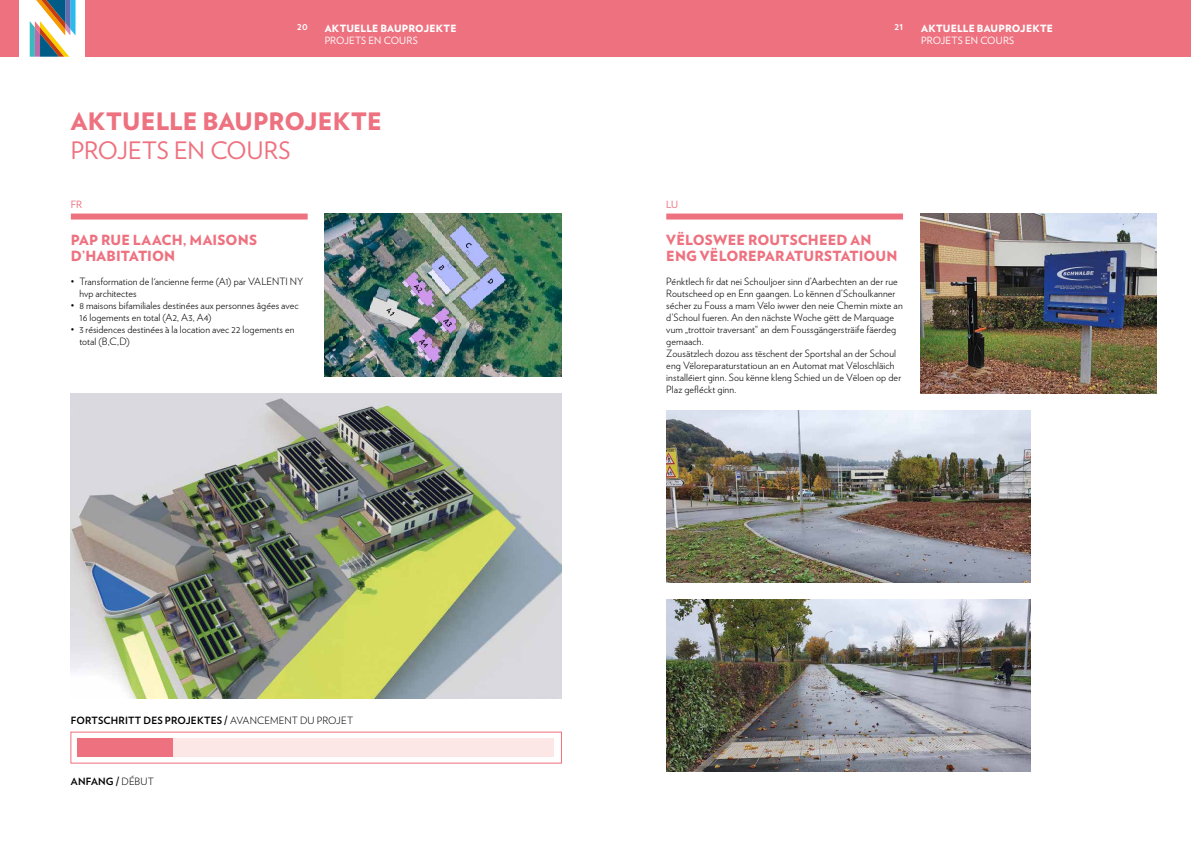
<style>
.page{position:relative;width:1191px;height:842px;background:#fff}
.page>*{position:absolute;margin:0;border:0;box-sizing:border-box;transform-origin:0 0}
.t1{font:900 24px "Verlag";color:#ee717f}
.t2{font:24px "Verlag";color:#ee717f}
.t3{font:900 14px/16.8px "Verlag";letter-spacing:.01em;color:#ee717f}
.t4{font:300 10px/12px "Verlag";letter-spacing:.01em;color:#000}
.t5{font:700 10px "Verlag";letter-spacing:.015em;color:#000}
.t6{font:900 10px "Verlag";letter-spacing:.015em;color:#fff}
.t7{font:10px "Verlag";letter-spacing:.01em;color:#fff}
.t8{font:700 10px "Verlag";color:#fff}
.t9{font:10px "Verlag";color:#ee717f}
.s1{font-weight:300}
</style>
<div class="page">
<div style="left:85px;top:0;width:1106px;height:57px;background:#ee717f"></div>
<svg style="left:29px;top:0;width:46px;height:57px"></svg>
<div style="left:0;top:0;width:19px;height:57px;background:#ee717f"></div>
<div style="left:77px;top:738px;width:477px;height:19px;background:#fce7e6"></div>
<div style="left:70px;top:732px;width:492px;height:32px;border:1px solid #ee717f"></div>
<div style="left:77px;top:738px;width:95px;height:19px;background:#ee717f"></div>
<div style="left:71px;top:214px;width:237px;height:6px;background:#ee717f"></div>
<div style="left:666px;top:214px;width:237px;height:6px;background:#ee717f"></div>
<img style="left:71px;top:394px;width:490px;height:305px">
<img style="left:325px;top:214px;width:236px;height:163px">
<img style="left:666px;top:410px;width:364px;height:172px">
<img style="left:666px;top:599px;width:364px;height:172px">
<img style="left:920px;top:214px;width:237px;height:179px">
<p class="t8" style="left:297px;top:18px;width:12px">20</p>
<p class="t8" style="left:894px;top:18px;width:10px">21</p>
<p class="t6" style="left:325px;top:20px;width:133px">AKTUELLE BAUPROJEKTE</p>
<p class="t7" style="left:325px;top:33px;width:95px">PROJETS EN COURS</p>
<p class="t6" style="left:921px;top:20px;width:133px">AKTUELLE BAUPROJEKTE</p>
<p class="t7" style="left:921px;top:33px;width:95px">PROJETS EN COURS</p>
<h1 class="t1" style="left:71px;top:101px;width:312px">AKTUELLE BAUPROJEKTE</h1>
<h1 class="t2" style="left:71px;top:132px;width:221px">PROJETS EN COURS</h1>
<p class="t9" style="left:71px;top:197px;width:13px">FR</p>
<h2 class="t3" style="left:71px;top:230px;width:188px">PAP RUE LAACH, MAISONS<br>D’HABITATION</h2>
<p class="t4" style="left:79px;top:275px;width:226px;text-indent:-8px">• Transformation de l'ancienne ferme (A1) par VALENTI NY hvp architectes</p>
<p class="t4" style="left:79px;top:299px;width:221px;text-indent:-8px">• 8 maisons bifamiliales destinées aux personnes âgées avec<br>16 logements en total (A2, A3, A4)</p>
<p class="t4" style="left:79px;top:323px;width:216px;text-indent:-8px">• 3 résidences destinées à la location avec 22 logements en total (B,C,D)</p>
<p class="t9" style="left:666px;top:197px;width:13px">LU</p>
<h2 class="t3" style="left:666px;top:230px;width:233px">VËLOSWEE ROUTSCHEED AN<br>ENG VËLOREPARATURSTATIOUN</h2>
<p class="t4" style="left:666px;top:275px;width:238px">Pénktlech fir dat nei Schouljoer sinn d’Aarbechten an der rue Routscheed op en Enn gaangen. Lo kënnen d’Schoulkanner sécher zu Fouss a mam Vëlo iwwer den neie Chemin mixte an d’Schoul fueren. An den nächste Woche gëtt de Marquage vum „trottoir traversant“ an dem Foussgängersträife fäerdeg gemaach.<br>Zousätzlech dozou ass tëschent der Sportshal an der Schoul eng Vëloreparaturstatioun an en Automat mat Vëloschläich installéiert ginn. Sou kënne kleng Schied un de Vëloen op der Plaz gefléckt ginn.</p>
<p class="t5" style="left:71px;top:712px;width:284px">FORTSCHRITT DES PROJEKTES / <span class="s1">AVANCEMENT DU PROJET</span></p>
<p class="t5" style="left:71px;top:774px;width:84px">ANFANG / <span class="s1">DÉBUT</span></p>
</div>
